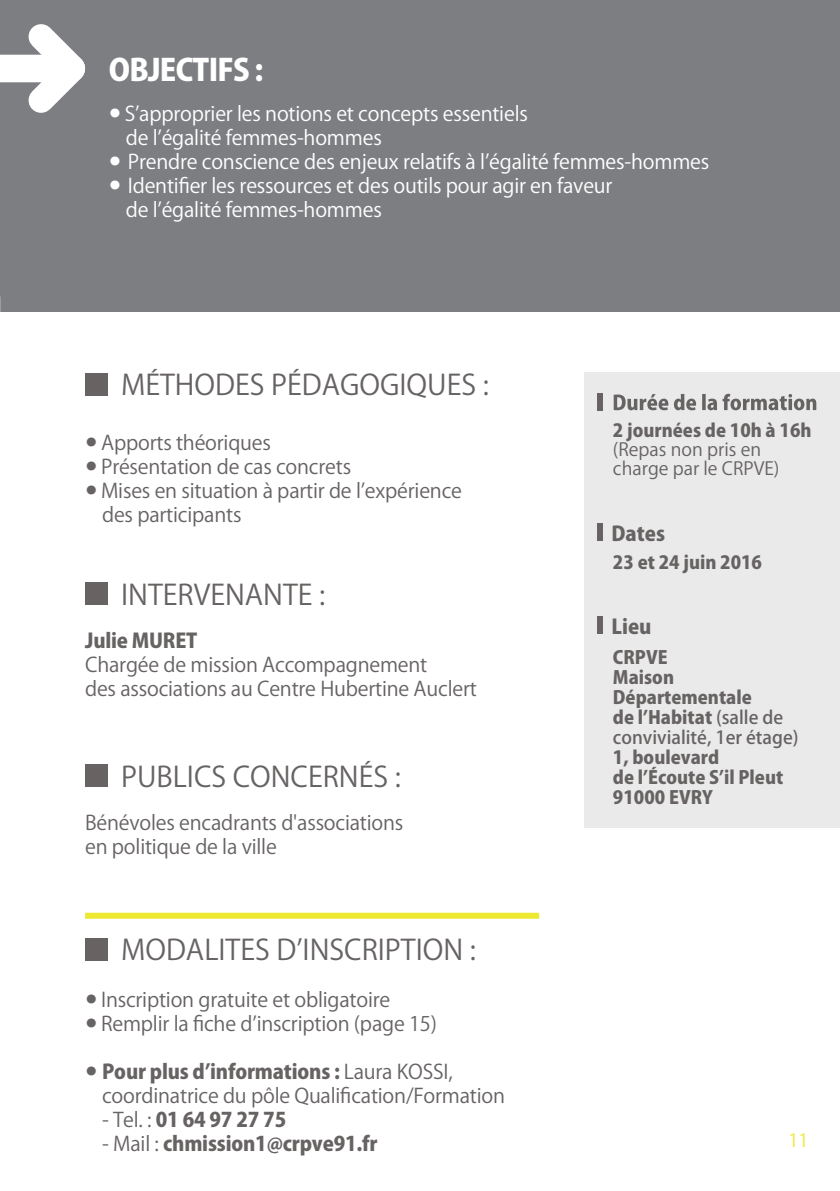
<style>
.page{position:relative;width:840px;height:1191px;background:#fff}
.page>*{position:absolute;margin:0;border:0;box-sizing:border-box;transform-origin:0 0}
.t1{font:800 30px "Koz Go Pr 6 N";letter-spacing:-.025em;color:#fff}
.t2{font:28px "Koz Go Pr 6 N";color:#676363}
.t3{font:20px/24px "Koz Go Pr 6 N";letter-spacing:-.01em;color:#676363}
.t4{font:20px/24px "Koz Go Pr 6 N";letter-spacing:-.01em;color:#fff}
.t5{font:800 20px "Koz Go Pr 6 N";letter-spacing:-.01em;color:#676363}
.t6{font:800 20px "Koz Go Pro";color:#676363}
.t7{font:800 18px/20px "Koz Go Pro";color:#676363}
.t8{font:18px/19px "Koz Go Pro";color:#676363}
.t9{font:18px "Koz Go Pr 6 N";color:#ede931}
.s1{font-size:40px}
.s2{font-weight:800}
.s3{font-weight:400}
.s4{font-weight:500}
</style>
<div class="page">
<div style="left:0;top:0;width:839px;height:312px;background:#7d7e82"></div>
<div style="left:0;top:55px;width:71px;height:27px;background:#fff"></div>
<svg style="left:6px;top:24px;width:80px;height:89px"></svg>
<div style="left:584px;top:373px;width:255px;height:455px;background:#eaeaeb"></div>
<div style="left:85px;top:373px;width:23px;height:22px;background:#676363"></div>
<div style="left:597px;top:394px;width:5px;height:17px;background:#676363"></div>
<svg style="left:613px;top:394px;width:202px;height:16px"></svg>
<div style="left:597px;top:523px;width:5px;height:17px;background:#676363"></div>
<div style="left:597px;top:617px;width:5px;height:17px;background:#676363"></div>
<div style="left:85px;top:582px;width:23px;height:23px;background:#676363"></div>
<div style="left:85px;top:764px;width:23px;height:23px;background:#676363"></div>
<div style="left:85px;top:937px;width:23px;height:23px;background:#676363"></div>
<div style="left:85px;top:912px;width:454px;height:6px;background:#ede931"></div>
<p class="t1" style="left:109px;top:53px;width:156px">OBJECTIFS :</p>
<p class="t4" style="left:126px;top:102px;width:403px;text-indent:-17px"><span class="s1">•</span> S’approprier les notions et concepts essentiels de l’égalité femmes-hommes</p>
<p class="t4" style="left:109px;top:150px;width:601px"><span class="s1">•</span> Prendre conscience des enjeux relatifs à l’égalité femmes-hommes</p>
<p class="t4" style="left:126px;top:174px;width:488px;text-indent:-17px"><span class="s1">•</span> Identifier les ressources et des outils pour agir en faveur de l’égalité femmes-hommes</p>
<p class="t2" style="left:121px;top:369px;width:369px">MÉTHODES PÉDAGOGIQUES :</p>
<p class="t3" style="left:85px;top:431px;width:187px"><span class="s1">•</span> Apports théoriques</p>
<p class="t3" style="left:85px;top:455px;width:267px"><span class="s1">•</span> Présentation de cas concrets</p>
<p class="t3" style="left:102px;top:479px;width:361px;text-indent:-17px"><span class="s1">•</span> Mises en situation à partir de l’expérience des participants</p>
<p class="t2" style="left:121px;top:578px;width:205px">INTERVENANTE :</p>
<p class="t5" style="left:85px;top:629px;width:114px">Julie MURET</p>
<p class="t3" style="left:85px;top:653px;width:343px">Chargée de mission Accompagnement</p>
<p class="t3" style="left:85px;top:677px;width:393px">des associations au Centre Hubertine Auclert</p>
<p class="t2" style="left:121px;top:760px;width:281px">PUBLICS CONCERNÉS :</p>
<p class="t3" style="left:85px;top:811px;width:319px">Bénévoles encadrants d'associations</p>
<p class="t3" style="left:85px;top:835px;width:193px">en politique de la ville</p>
<p class="t2" style="left:121px;top:934px;width:356px">MODALITES D’INSCRIPTION :</p>
<p class="t3" style="left:85px;top:987px;width:306px"><span class="s1">•</span> Inscription gratuite et obligatoire</p>
<p class="t3" style="left:85px;top:1011px;width:353px"><span class="s1">•</span> Remplir la fiche d’inscription (page 15)</p>
<p class="t3" style="left:102px;top:1059px;width:404px;text-indent:-17px"><span class="s1">•</span> <span class="s2">Pour plus d’informations :</span> Laura KOSSI, coordinatrice du pôle Qualification/Formation</p>
<p class="t5" style="left:102px;top:1108px;width:185px"><span class="s3">- Tel. :</span> 01 64 97 27 75</p>
<p class="t5" style="left:102px;top:1132px;width:277px"><span class="s3">- Mail :</span> chmission1@crpve91.fr</p>
<p class="t8" style="left:612px;top:421px;width:200px"><span class="s2">2 journées de 10h à 16h </span>(Repas non pris en charge par le CRPVE)</p>
<p class="t6" style="left:611px;top:520px;width:55px">Dates</p>
<p class="t7" style="left:612px;top:553px;width:150px">23 et 24 juin 2016</p>
<p class="t6" style="left:611px;top:614px;width:41px">Lieu</p>
<p class="t7" style="left:612px;top:648px;width:56px">CRPVE</p>
<p class="t7" style="left:612px;top:668px;width:187px">Maison<br>Départementale<br>de l’Habitat <span class="s4">(salle de convivialité, 1er étage)</span></p>
<p class="t7" style="left:612px;top:748px;width:172px">1, boulevard<br>de l’Écoute S’il Pleut</p>
<p class="t7" style="left:612px;top:788px;width:101px">91000 EVRY</p>
<p class="t9" style="left:788px;top:1130px;width:21px">11</p>
</div>
